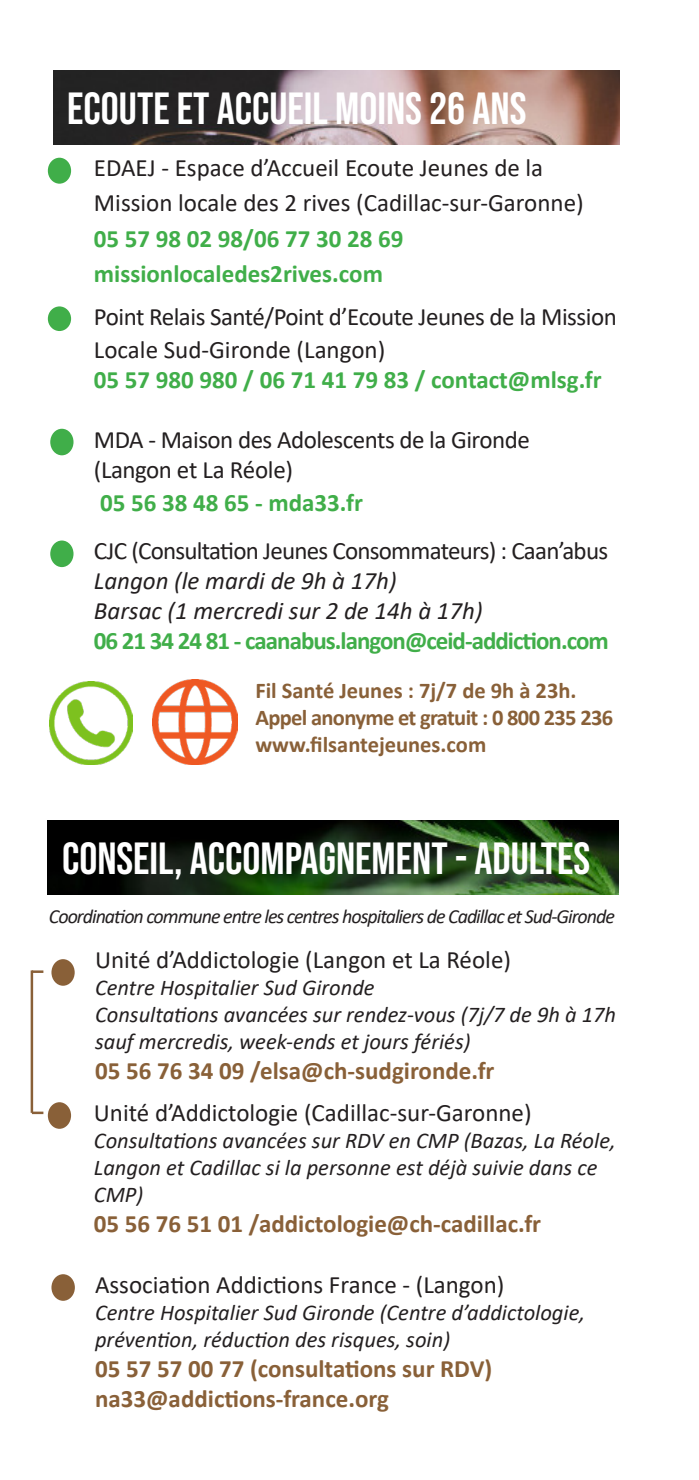
<style>
.page{position:relative;width:699px;height:1480px;background:#fff}
.page>*{position:absolute;margin:0;border:0;box-sizing:border-box;transform-origin:0 0}
.t1{font:45px "Bebas Neue";color:#fff}
.t2{font:25px/35px "Calibri";color:#231f20}
.t3{font:700 25px/30px "Calibri";color:#896038}
.t4{font:25px/33px "Calibri";letter-spacing:-.02em;color:#231f20}
.t5{font:700 25px/35px "Calibri";color:#40ae49}
.t6{font:italic 25px "Calibri";color:#231f20}
.t7{font:25px "Calibri";letter-spacing:-.03em;color:#231f20}
.t8{font:700 25px "Calibri";letter-spacing:-.04em;color:#40ae49}
.t9{font:italic 22.5px/27px "Calibri";color:#231f20}
.t10{font:700 22.5px "Calibri";letter-spacing:-.005em;color:#896038}
.t11{font:700 22.5px "Calibri";letter-spacing:-.03em;color:#896038}
.t12{font:italic 20px "Calibri";letter-spacing:-.05em;color:#231f20}
</style>
<div class="page">
<img style="left:49px;top:681px;width:83px;height:83px">
<img style="left:152px;top:679px;width:85px;height:85px">
<div style="left:48px;top:306px;width:23px;height:25px;background:#40ae49;border-radius:50%"></div>
<div style="left:50px;top:429px;width:24px;height:26px;background:#40ae49;border-radius:50%"></div>
<img style="left:53px;top:70px;width:566px;height:75px">
<div style="left:48px;top:158px;width:23px;height:26px;background:#40ae49;border-radius:50%"></div>
<div style="left:50px;top:540px;width:24px;height:27px;background:#40ae49;border-radius:50%"></div>
<img style="left:48px;top:820px;width:570px;height:74px">
<div style="left:51px;top:1273px;width:24px;height:27px;background:#896038;border-radius:50%"></div>
<div style="left:51px;top:959px;width:24px;height:26px;background:#896038;border-radius:50%"></div>
<div style="left:48px;top:1102px;width:23px;height:26px;background:#896038;border-radius:50%"></div>
<svg style="left:33px;top:970px;width:10px;height:2px"></svg>
<hr style="left:31px;top:970px;width:2px;height:142px;background:#896038">
<svg style="left:32px;top:1111px;width:11px;height:2px"></svg>
<p class="t1" style="left:67px;top:83px;width:461px">ECOUTE ET ACCUEIL MOINS 26 ANS</p>
<p class="t2" style="left:94px;top:150px;width:491px">EDAEJ - Espace d’Accueil Ecoute Jeunes de la<br>Mission locale des 2 rives (Cadillac-sur-Garonne)</p>
<p class="t5" style="left:94px;top:220px;width:311px">05 57 98 02 98/06 77 30 28 69 missionlocaledes2rives.com</p>
<p class="t4" style="left:94px;top:300px;width:524px">Point Relais Santé/Point d’Ecoute Jeunes de la Mission<br>Locale Sud-Gironde (Langon)</p>
<p class="t5" style="left:94px;top:362px;width:509px">05 57 980 980 / 06 71 41 79 83 / contact@mlsg.fr</p>
<p class="t4" style="left:94px;top:422px;width:437px">MDA - Maison des Adolescents de la Gironde</p>
<p class="t4" style="left:94px;top:452px;width:201px">(Langon et La Réole)</p>
<p class="t5" style="left:100px;top:484px;width:264px">05 56 38 48 65 - mda33.fr</p>
<p class="t7" style="left:94px;top:533px;width:516px">CJC (Consultation Jeunes Consommateurs) : Caan’abus</p>
<p class="t6" style="left:94px;top:563px;width:304px">Langon (le mardi de 9h à 17h)</p>
<p class="t6" style="left:94px;top:593px;width:390px">Barsac (1 mercredi sur 2 de 14h à 17h)</p>
<p class="t8" style="left:94px;top:623px;width:516px">06 21 34 24 81 - caanabus.langon@ceid-addiction.com</p>
<p class="t10" style="left:255px;top:675px;width:323px">Fil Santé Jeunes : 7j/7 de 9h à 23h.</p>
<p class="t11" style="left:255px;top:702px;width:359px">Appel anonyme et gratuit : 0 800 235 236</p>
<p class="t10" style="left:255px;top:729px;width:232px">www.filsantejeunes.com</p>
<p class="t1" style="left:62px;top:833px;width:530px">CONSEIL, ACCOMPAGNEMENT - ADULTES</p>
<p class="t12" style="left:49px;top:902px;width:567px">Coordination commune entre les centres hospitaliers de Cadillac et Sud-Gironde</p>
<p class="t2" style="left:95px;top:941px;width:417px">Unité d’Addictologie (Langon et La Réole)</p>
<p class="t9" style="left:95px;top:973px;width:522px">Centre Hospitalier Sud Gironde<br>Consultations avancées sur rendez-vous (7j/7 de 9h à 17h sauf mercredis, week-ends et jours fériés)</p>
<p class="t3" style="left:95px;top:1055px;width:401px">05 56 76 34 09 /elsa@ch-sudgironde.fr</p>
<p class="t2" style="left:94px;top:1094px;width:439px">Unité d’Addictologie (Cadillac-sur-Garonne)</p>
<p class="t9" style="left:94px;top:1125px;width:523px">Consultations avancées sur RDV en CMP (Bazas, La Réole,<br>Langon et Cadillac si la personne est déjà suivie dans ce<br>CMP)</p>
<p class="t3" style="left:94px;top:1208px;width:449px">05 56 76 51 01 /addictologie@ch-cadillac.fr</p>
<p class="t2" style="left:95px;top:1266px;width:411px">Association Addictions France - (Langon)</p>
<p class="t9" style="left:95px;top:1297px;width:491px">Centre Hospitalier Sud Gironde (Centre d’addictologie, prévention, réduction des risques, soin)</p>
<p class="t3" style="left:95px;top:1353px;width:399px">05 57 57 00 77 (consultations sur RDV) na33@addictions-france.org</p>
</div>
